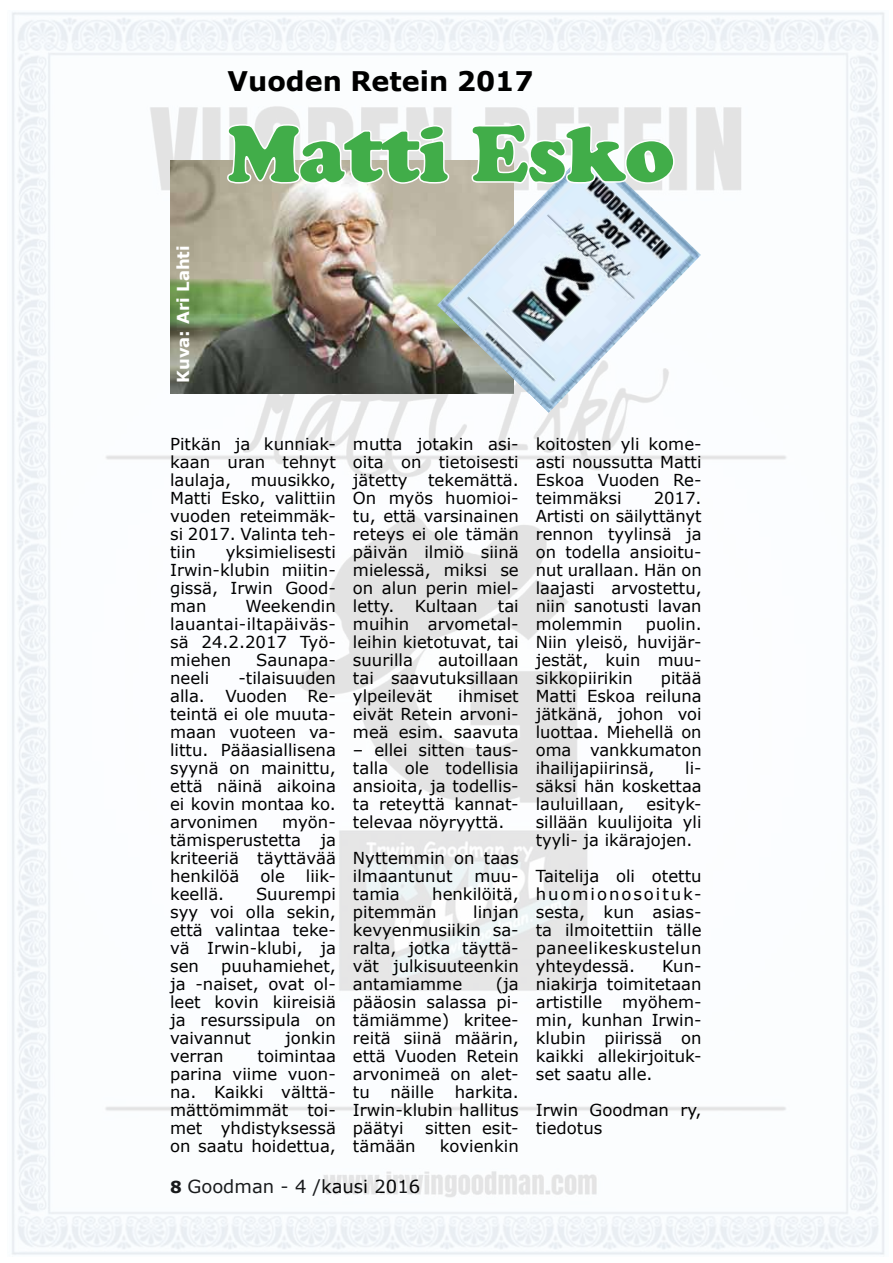
<style>
.page{position:relative;width:893px;height:1263px;background:#fff}
.page>*{position:absolute;margin:0;border:0;box-sizing:border-box;transform-origin:0 0}
.t1{font:78px "Cooper Black Std";letter-spacing:-.01em;color:#41ad49}
.t2{font:700 27px "Verdana";color:#000}
.t3{font:18px "Verdana";color:#000}
.t4{font:16.5px/18px "Verdana";color:#000;text-align:justify}
.t5{font:700 16.5px "Verdana";color:#fff}
.s1{font-weight:700;font-size:16.5px}
</style>
<div class="page">
<img style="left:12px;top:12px;width:873px;height:1243px">
<img style="left:170px;top:161px;width:267px;height:232px">
<img style="left:437px;top:147px;width:264px;height:266px">
<svg style="left:226px;top:123px;width:225px;height:62px"></svg>
<svg style="left:470px;top:122px;width:206px;height:64px"></svg>
<h2 class="t2" style="left:227px;top:62px;width:308px">Vuoden Retein 2017</h2>
<p class="t5" style="left:171px;top:383px;width:139px;rotate:-90deg">Kuva: Ari Lahti</p>
<h1 class="t1" style="left:227px;top:107px;width:448px">Matti Esko</h1>
<p class="t4" style="left:170px;top:434px;width:167px">Pitkän ja kunniak&shy;kaan uran tehnyt laulaja, muusikko, Matti Esko, valittiin vuoden reteimmäk&shy;si 2017. Valinta teh&shy;tiin</p>
<p class="t4" style="left:170px;top:542px;width:167px;text-indent:56px">yksimielisesti Irwin-klubin miitin&shy;gissä, Irwin Good&shy;man</p>
<p class="t4" style="left:170px;top:596px;width:167px;text-indent:76px">Weekendin lauantai-iltapäiväs&shy;sä 24.2.2017 Työ&shy;miehen</p>
<p class="t4" style="left:256px;top:650px;width:81px">Saunapa-</p>
<p class="t4" style="left:170px;top:668px;width:167px;text-indent:68px">-tilaisuuden alla. Vuoden Re&shy;teintä ei ole muuta&shy;maan vuoteen va&shy;littu. Pääasiallisena syynä on mainittu, että näinä aikoina ei kovin montaa ko. arvonimen</p>
<p class="t4" style="left:170px;top:668px;width:41px">neeli</p>
<p class="t4" style="left:170px;top:812px;width:167px;text-indent:112px">myön&shy;tämisperustetta ja kriteeriä täyttävää henkilöä</p>
<p class="t4" style="left:261px;top:866px;width:26px">ole</p>
<p class="t4" style="left:306px;top:866px;width:32px">liik-</p>
<p class="t4" style="left:170px;top:884px;width:56px">keellä.</p>
<p class="t4" style="left:170px;top:884px;width:167px;text-indent:86px">Suurempi syy voi olla sekin, että valintaa teke&shy;vä Irwin-klubi, ja sen</p>
<p class="t4" style="left:170px;top:956px;width:167px;text-indent:51px">puuhamiehet, ja -naiset, ovat ol&shy;leet kovin kiireisiä ja resurssipula on vaivannut</p>
<p class="t4" style="left:285px;top:1028px;width:52px">jonkin</p>
<p class="t4" style="left:170px;top:1046px;width:167px;text-indent:87px">toimintaa parina viime vuon&shy;na. Kaikki välttä&shy;mättömimmät toi&shy;met yhdistyksessä on saatu hoidettua,</p>
<p class="t4" style="left:170px;top:1046px;width:55px">verran</p>
<p class="t4" style="left:353px;top:434px;width:167px">mutta jotakin asi&shy;oita on tietoisesti jätetty tekemättä.<br>On myös huomioi&shy;tu, että varsinainen reteys ei ole tämän päivän ilmiö siinä mielessä, miksi se on alun perin miel&shy;letty. Kultaan tai muihin arvometal&shy;leihin kietotuvat, tai suurilla</p>
<p class="t4" style="left:353px;top:650px;width:167px;text-indent:85px">autoillaan tai saavutuksillaan ylpeilevät</p>
<p class="t4" style="left:353px;top:686px;width:167px;text-indent:105px">ihmiset eivät Retein arvoni&shy;meä esim. saavuta</p>
<p class="t4" style="left:353px;top:740px;width:167px">– ellei sitten taus&shy;talla ole todellisia ansioita, ja todellis&shy;ta reteyttä kannat&shy;televaa nöyryyttä.</p>
<p class="t4" style="left:353px;top:848px;width:167px">Nyttemmin on taas ilmaantunut</p>
<p class="t4" style="left:474px;top:866px;width:46px">muu-</p>
<p class="t4" style="left:353px;top:884px;width:167px;text-indent:79px">henkilöitä, pitemmän</p>
<p class="t4" style="left:353px;top:884px;width:48px">tamia</p>
<p class="t4" style="left:353px;top:902px;width:167px;text-indent:120px">linjan kevyenmusiikin sa&shy;ralta, jotka täyttä&shy;vät julkisuuteenkin antamiamme</p>
<p class="t4" style="left:353px;top:974px;width:167px;text-indent:143px">(ja pääosin salassa pi&shy;tämiämme) kritee&shy;reitä siinä määrin, että Vuoden Retein arvonimeä on alet&shy;tu näille harkita.<br>Irwin-klubin hallitus päätyi</p>
<p class="t4" style="left:425px;top:1118px;width:95px">sitten esit-</p>
<p class="t4" style="left:353px;top:1136px;width:64px">tämään</p>
<p class="t4" style="left:440px;top:1136px;width:80px">kovienkin</p>
<p class="t3" style="left:170px;top:1174px;width:252px"><span class="s1">8</span> Goodman - 4 /kausi 2016</p>
<p class="t4" style="left:536px;top:434px;width:167px">koitosten yli kome&shy;asti noussutta Matti Eskoa Vuoden Re&shy;teimmäksi</p>
<p class="t4" style="left:536px;top:488px;width:167px;text-indent:118px">2017.<br>Artisti on säilyttänyt rennon tyylinsä ja on todella ansioitu&shy;nut urallaan. Hän on laajasti arvostettu, niin sanotusti lavan molemmin</p>
<p class="t4" style="left:536px;top:614px;width:167px;text-indent:110px">puolin.<br>Niin yleisö, huvijär&shy;jestät, kuin muu&shy;sikkopiirikin</p>
<p class="t4" style="left:536px;top:668px;width:167px;text-indent:125px">pitää Matti Eskoa reiluna jätkänä, johon voi luottaa. Miehellä on oma vankkumaton ihailijapiirinsä,</p>
<p class="t4" style="left:536px;top:758px;width:167px;text-indent:149px">li&shy;säksi hän koskettaa lauluillaan,</p>
<p class="t4" style="left:536px;top:794px;width:167px;text-indent:111px">esityk&shy;sillään kuulijoita yli tyyli- ja ikärajojen.</p>
<p class="t4" style="left:536px;top:866px;width:167px">Taitelija oli otettu huomionosoituk&shy;sesta, kun asias&shy;ta ilmoitettiin tälle paneelikeskustelun yhteydessä.</p>
<p class="t4" style="left:536px;top:956px;width:167px;text-indent:126px">Kun&shy;niakirja toimitetaan artistille myöhem&shy;min, kunhan Irwin&shy;klubin piirissä on kaikki allekirjoituk&shy;set saatu alle.</p>
<p class="t4" style="left:536px;top:1100px;width:167px">Irwin Goodman ry, tiedotus</p>
</div>
